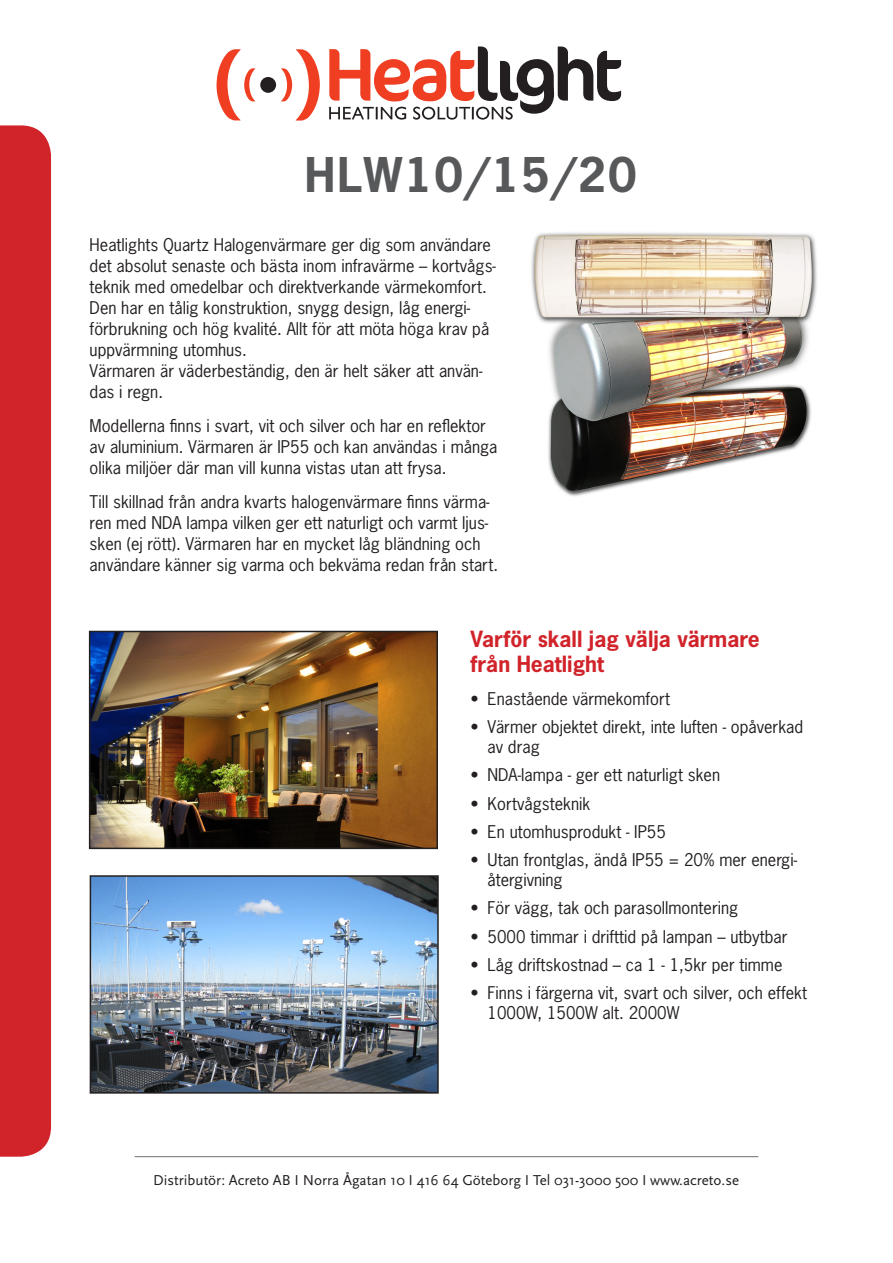
<style>
.page{position:relative;width:893px;height:1263px;background:#fff}
.page>*{position:absolute;margin:0;border:0;box-sizing:border-box;transform-origin:0 0}
.t1{font:700 45px "News Gothic Std";letter-spacing:.05em;color:#57585a}
.t2{font:700 21px/25.2px "News Gothic Std";color:#d1232a}
.t3{font:16.5px/21px "News Gothic Std";color:#231f20}
.t4{font:15px "Scala Sans OT";color:#231f20}
</style>
<div class="page">
<div style="left:260px;top:77px;width:16px;height:16px;background:#231f20;border-radius:50%"></div>
<svg style="left:217px;top:49px;width:38px;height:71px"></svg>
<svg style="left:281px;top:49px;width:39px;height:72px"></svg>
<svg style="left:329px;top:47px;width:292px;height:73px"></svg>
<div style="left:0;top:125px;width:51px;height:1032px;background:#d1232a"></div>
<hr style="left:135px;top:1156px;width:623px;height:1px;background:#6c6d70">
<img style="left:531px;top:232px;width:286px;height:265px">
<img style="left:92px;top:634px;width:343px;height:212px">
<div style="left:89px;top:631px;width:349px;height:218px;border:2px solid #231f20"></div>
<img style="left:93px;top:878px;width:343px;height:213px">
<div style="left:90px;top:875px;width:349px;height:219px;border:2px solid #231f20"></div>
<p class="t1" style="left:305px;top:146px;width:333px">HLW10/15/20</p>
<p class="t3" style="left:90px;top:234px;width:408px">Heatlights Quartz Halogenvärmare ger dig som användare det absolut senaste och bästa inom infravärme – kortvågs&shy;teknik med omedelbar och direktverkande värmekomfort.<br>Den har en tålig konstruktion, snygg design, låg energi&shy;förbrukning och hög kvalité. Allt för att möta höga krav på uppvärmning utomhus.<br>Värmaren är väderbeständig, den är helt säker att använ&shy;das i regn.</p>
<p class="t3" style="left:90px;top:415px;width:409px">Modellerna finns i svart, vit och silver och har en reflektor av aluminium. Värmaren är IP55 och kan användas i många olika miljöer där man vill kunna vistas utan att frysa.</p>
<p class="t3" style="left:90px;top:491px;width:410px">Till skillnad från andra kvarts halogenvärmare finns värma&shy;ren med NDA lampa vilken ger ett naturligt och varmt ljus&shy;sken (ej rött). Värmaren har en mycket låg bländning och användare känner sig varma och bekväma redan från start.</p>
<p class="t2" style="left:471px;top:626px;width:291px">Varför skall jag välja värmare från Heatlight</p>
<p class="t3" style="left:471px;top:688px;width:201px">• Enastående värmekomfort</p>
<p class="t3" style="left:488px;top:717px;width:317px;line-height:19.8px;text-indent:-17px">• Värmer objektet direkt, inte luften - opåverkad av drag</p>
<p class="t3" style="left:471px;top:764px;width:251px">• NDA-lampa - ger ett naturligt sken</p>
<p class="t3" style="left:471px;top:793px;width:121px">• Kortvågsteknik</p>
<p class="t3" style="left:471px;top:821px;width:197px">• En utomhusprodukt - IP55</p>
<p class="t3" style="left:488px;top:850px;width:311px;line-height:19.8px;text-indent:-17px">• Utan frontglas, ändå IP55 = 20% mer energi&shy;återgivning</p>
<p class="t3" style="left:471px;top:897px;width:269px">• För vägg, tak och parasollmontering</p>
<p class="t3" style="left:471px;top:926px;width:318px">• 5000 timmar i drifttid på lampan – utbytbar</p>
<p class="t3" style="left:471px;top:954px;width:313px">• Låg driftskostnad – ca 1 - 1,5kr per timme</p>
<p class="t3" style="left:488px;top:983px;width:321px;line-height:19.8px;text-indent:-17px">• Finns i färgerna vit, svart och silver, och effekt<br>1000W, 1500W alt. 2000W</p>
<p class="t4" style="left:153px;top:1172px;width:587px">Distributör: Acreto AB I Norra Ågatan 10 I 416 64 Göteborg I Tel 031-3000 500 I www.acreto.se</p>
</div>
